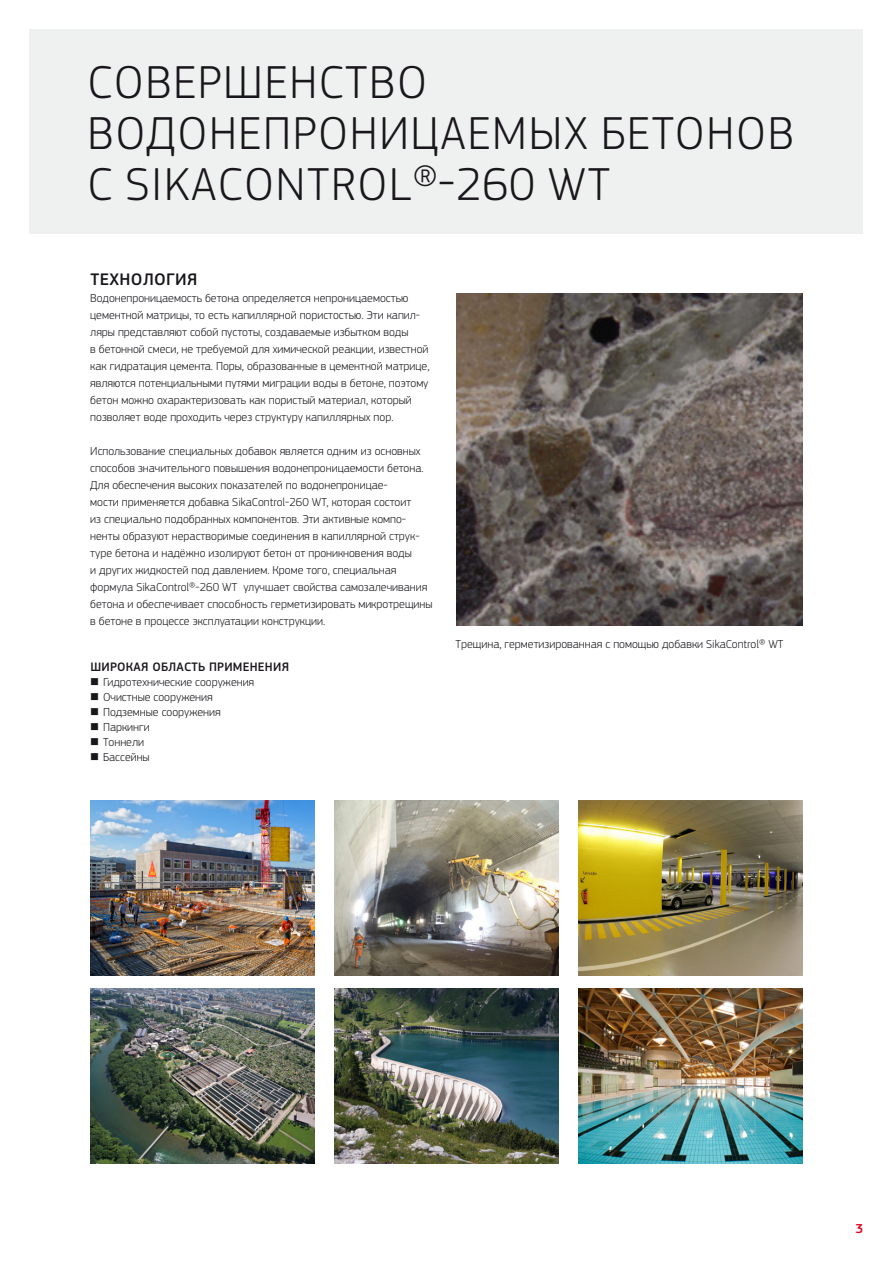
<style>
.page{position:relative;width:893px;height:1263px;background:#fff}
.page>*{position:absolute;margin:0;border:0;box-sizing:border-box;transform-origin:0 0}
.SI_Klavica_HL1{font:300 48px/51px "PF Square Sans Pro";letter-spacing:.035em;color:#1a171c}
.SI__Klavica_Lead{font:500 17.4px "PF Square Sans Pro";letter-spacing:.02em;color:#1a171c}
.Si_Klavica_Pagina{font:500 13.5px "PF Square Sans Pro";color:#e2001a}
.SI_Klavica_HL3{font:500 12.75px "PF Square Sans Pro";letter-spacing:.02em;color:#1a171c}
.SI_Klavika_copy{font:300 12px/17px "PF Square Sans Pro";color:#1a171c}
.SI_Klavica_TAB_copy{font:300 12px "PF Square Sans Pro";color:#1a171c}
</style>
<div class="page">
<div style="left:30px;top:30px;width:833px;height:204px;background:#eceded"></div>
<img style="left:456px;top:293px;width:346px;height:333px">
<img style="left:90px;top:800px;width:224px;height:175px">
<img style="left:90px;top:988px;width:224px;height:175px">
<img style="left:334px;top:800px;width:224px;height:175px">
<img style="left:334px;top:988px;width:224px;height:175px">
<img style="left:578px;top:800px;width:224px;height:175px">
<img style="left:578px;top:988px;width:224px;height:175px">
<p class="SI_Klavica_HL1" style="left:88px;top:56px;width:708px">СОВЕРШЕНСТВО<br>ВОДОНЕПРОНИЦАЕМЫХ БЕТОНОВ<br>С SIKACONTROL®-260 WT</p>
<p class="SI__Klavica_Lead" style="left:90px;top:269px;width:108px">ТЕХНОЛОГИЯ</p>
<p class="SI_Klavika_copy" style="left:90px;top:289px;width:341px">Водонепроницаемость бетона определяется непроницаемостью цементной матрицы, то есть капиллярной пористостью. Эти капил&shy;ляры представляют собой пустоты, создаваемые избытком воды<br>в бетонной смеси, не требуемой для химической реакции, известной как гидратация цемента. Поры, образованные в цементной матрице, являются потенциальными путями миграции воды в бетоне, поэтому бетон можно охарактеризовать как пористый материал, который позволяет воде проходить через структуру капиллярных пор.</p>
<p class="SI_Klavika_copy" style="left:90px;top:442px;width:344px">Использование специальных добавок является одним из основных способов значительного повышения водонепроницаемости бетона.<br>Для обеспечения высоких показателей по водонепроницае-<br>мости применяется добавка SikaControl-260 WT, которая состоит<br>из специально подобранных компонентов. Эти активные компо&shy;ненты образуют нерастворимые соединения в капиллярной струк&shy;туре бетона и надёжно изолируют бетон от проникновения воды<br>и других жидкостей под давлением. Кроме того, специальная формула SikaControl®-260 WT улучшает свойства самозалечивания бетона и обеспечивает способность герметизировать микротрещины в бетоне в процессе эксплуатации конструкции.</p>
<p class="SI_Klavica_HL3" style="left:90px;top:659px;width:200px">ШИРОКАЯ ОБЛАСТЬ ПРИМЕНЕНИЯ</p>
<p class="SI_Klavika_copy" style="left:103px;top:673px;width:153px">Гидротехнические сооружения</p>
<p class="SI_Klavika_copy" style="left:103px;top:688px;width:111px">Очистные сооружения</p>
<p class="SI_Klavika_copy" style="left:103px;top:703px;width:119px">Подземные сооружения</p>
<p class="SI_Klavika_copy" style="left:103px;top:718px;width:48px">Паркинги</p>
<p class="SI_Klavika_copy" style="left:103px;top:733px;width:43px">Тоннели</p>
<p class="SI_Klavika_copy" style="left:103px;top:748px;width:48px">Бассейны</p>
<p class="SI_Klavica_TAB_copy" style="left:456px;top:637px;width:329px">Трещина, герметизированная с помощью добавки SikaControl® WT</p>
<p class="Si_Klavica_Pagina" style="left:856px;top:1221px;width:9px">3</p>
</div>
